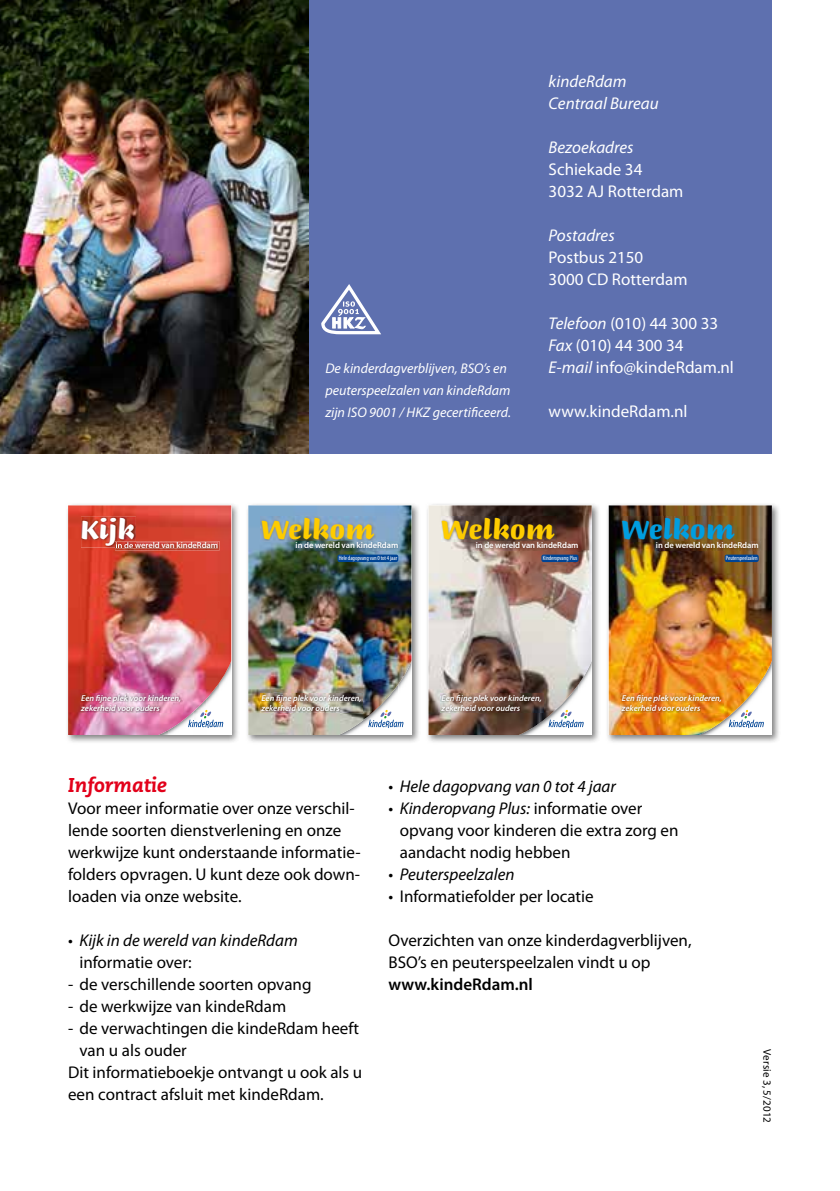
<style>
.page{position:relative;width:840px;height:1191px;background:#fff}
.page>*{position:absolute;margin:0;border:0;box-sizing:border-box;transform-origin:0 0}
.t1{font:900 28px "Briem Script Std";color:#fecc00}
.t2{font:900 28px "Briem Script Std";color:#009ee0}
.t3{font:900 28px "Briem Script Std";color:#fff}
.t4{font:italic 800 20px "Caecilia CE";color:#e2001a}
.t5{font:17px/22px "Myriad Pro";color:#000}
.t6{font:17px/22px "Myriad Pro";color:#fff}
.t7{font:italic 17px/22px "Myriad Pro";color:#000}
.t8{font:italic 17px/22px "Myriad Pro";color:#fff}
.t9{font:600 17px "Myriad Pro";color:#000}
.t10{font:italic 14px/22px "Myriad Pro";color:#fff}
.t11{font:11px "Myriad Pro";letter-spacing:.01em;color:#000}
.t12{font:italic 600 8.6px/10.2px "Myriad Pro";color:#fff}
.t13{font:600 8.6px "Myriad Pro";letter-spacing:-.01em;color:#fff}
.t14{font:condensed 6.2px "Myriad Pro";letter-spacing:-.01em;color:#fff}
.s1{font-style:italic}
.s2{font-style:normal}
</style>
<div class="page">
<div style="left:0;top:0;width:771px;height:454px;background:#5e70af"></div>
<img style="left:0;top:0;width:308px;height:454px">
<div style="left:65px;top:502px;width:175px;height:242px;background:#000;opacity:.5"></div>
<img style="left:68px;top:505px;width:163px;height:230px">
<img style="left:80px;top:693px;width:102px;height:19px">
<img style="left:115px;top:541px;width:104px;height:9px">
<img style="left:116px;top:542px;width:101px;height:6px">
<img style="left:81px;top:517px;width:55px;height:30px">
<img style="left:115px;top:541px;width:21px;height:6px">
<img style="left:116px;top:542px;width:20px;height:5px">
<svg style="left:188px;top:710px;width:35px;height:18px"></svg>
<div style="left:245px;top:502px;width:175px;height:242px;background:#000;opacity:.5"></div>
<img style="left:248px;top:505px;width:163px;height:230px">
<svg style="left:368px;top:710px;width:35px;height:18px"></svg>
<img style="left:260px;top:693px;width:102px;height:20px">
<img style="left:261px;top:517px;width:115px;height:24px">
<div style="left:337px;top:554px;width:61px;height:8px;background:#004494;border-radius:2px"></div>
<img style="left:295px;top:541px;width:104px;height:9px">
<div style="left:425px;top:502px;width:175px;height:242px;background:#000;opacity:.5"></div>
<img style="left:428px;top:505px;width:163px;height:230px">
<svg style="left:548px;top:710px;width:35px;height:18px"></svg>
<img style="left:440px;top:693px;width:102px;height:20px">
<img style="left:441px;top:517px;width:115px;height:24px">
<img style="left:475px;top:541px;width:104px;height:9px">
<div style="left:541px;top:554px;width:37px;height:8px;background:#004494;border-radius:2px"></div>
<div style="left:605px;top:502px;width:175px;height:242px;background:#000;opacity:.5"></div>
<img style="left:608px;top:505px;width:163px;height:230px">
<svg style="left:728px;top:710px;width:35px;height:18px"></svg>
<img style="left:620px;top:693px;width:102px;height:20px">
<img style="left:621px;top:517px;width:115px;height:24px">
<img style="left:655px;top:541px;width:104px;height:9px">
<div style="left:724px;top:554px;width:34px;height:8px;background:#004494;border-radius:2px"></div>
<svg style="left:321px;top:284px;width:60px;height:50px"></svg>
<svg style="left:96px;top:694px;width:4px;height:6px"></svg>
<svg style="left:276px;top:694px;width:4px;height:6px"></svg>
<svg style="left:456px;top:694px;width:4px;height:6px"></svg>
<svg style="left:636px;top:694px;width:4px;height:6px"></svg>
<h1 class="t3" style="left:80px;top:514px;width:56px">Kijk</h1>
<p class="t13" style="left:115px;top:540px;width:104px">in de wereld van kindeRdam</p>
<p class="t10" style="left:325px;top:357px;width:187px">De kinderdagverblijven, BSO’s en peuterspeelzalen van kindeRdam zijn ISO 9001 / HKZ gecertificeerd.</p>
<p class="t8" style="left:548px;top:70px;width:111px">kindeRdam<br>Centraal Bureau</p>
<p class="t8" style="left:548px;top:136px;width:86px">Bezoekadres</p>
<p class="t6" style="left:548px;top:158px;width:136px">Schiekade 34<br>3032 AJ Rotterdam</p>
<p class="t8" style="left:548px;top:224px;width:67px">Postadres</p>
<p class="t6" style="left:548px;top:246px;width:140px">Postbus 2150<br>3000 CD Rotterdam</p>
<p class="t6" style="left:548px;top:312px;width:187px"><span class="s1">Telefoon</span> (010) 44 300 33<br><span class="s1">Fax</span> (010) 44 300 34<br><span class="s1">E-mail</span> info@kindeRdam.nl</p>
<p class="t6" style="left:548px;top:400px;width:140px">www.kindeRdam.nl</p>
<h1 class="t1" style="left:260px;top:514px;width:115px">Welkom</h1>
<p class="t13" style="left:295px;top:540px;width:104px">in de wereld van kindeRdam</p>
<p class="t14" style="left:338px;top:554px;width:60px">Hele dagopvang van 0 tot 4 jaar</p>
<h1 class="t1" style="left:440px;top:514px;width:115px">Welkom</h1>
<p class="t13" style="left:475px;top:540px;width:104px">in de wereld van kindeRdam</p>
<p class="t14" style="left:542px;top:554px;width:36px">Kinderopvang Plus</p>
<h1 class="t2" style="left:620px;top:514px;width:115px">Welkom</h1>
<p class="t13" style="left:655px;top:540px;width:104px">in de wereld van kindeRdam</p>
<p class="t14" style="left:725px;top:554px;width:33px">Peuterspeelzalen</p>
<p class="t12" style="left:81px;top:692px;width:102px">Een jne plek voor kinderen, zekerheid voor ouders</p>
<p class="t12" style="left:261px;top:692px;width:102px">Een jne plek voor kinderen, zekerheid voor ouders</p>
<p class="t12" style="left:441px;top:692px;width:102px">Een jne plek voor kinderen, zekerheid voor ouders</p>
<p class="t12" style="left:621px;top:692px;width:102px">Een jne plek voor kinderen, zekerheid voor ouders</p>
<p class="t4" style="left:68px;top:771px;width:100px">Informatie</p>
<p class="t5" style="left:68px;top:796px;width:294px">Voor meer informatie over onze verschil&shy;lende soorten dienstverlening en onze werkwijze kunt onderstaande informatie&shy;folders opvragen. U kunt deze ook down&shy;loaden via onze website.</p>
<p class="t7" style="left:79px;top:928px;width:220px;text-indent:-11px"><span class="s2">•</span> Kijk in de wereld van kindeRdam <span class="s2">informatie over:</span></p>
<p class="t5" style="left:68px;top:972px;width:245px">- de verschillende soorten opvang</p>
<p class="t5" style="left:68px;top:994px;width:219px">- de werkwijze van kindeRdam</p>
<p class="t5" style="left:68px;top:1016px;width:292px">- de verwachtingen die kindeRdam heeft</p>
<p class="t5" style="left:79px;top:1038px;width:109px">van u als ouder</p>
<p class="t5" style="left:68px;top:1060px;width:295px">Dit informatieboekje ontvangt u ook als u</p>
<p class="t5" style="left:68px;top:1082px;width:257px">een contract afsluit met kindeRdam.</p>
<p class="t7" style="left:388px;top:774px;width:229px"><span class="s2">•</span> Hele dagopvang van 0 tot 4 jaar</p>
<p class="t5" style="left:399px;top:796px;width:280px;text-indent:-11px">• <span class="s1">Kinderopvang Plus:</span> informatie over opvang voor kinderen die extra zorg en aandacht nodig hebben</p>
<p class="t7" style="left:388px;top:862px;width:127px"><span class="s2">•</span> Peuterspeelzalen</p>
<p class="t5" style="left:388px;top:884px;width:207px">• Informatiefolder per locatie</p>
<p class="t5" style="left:388px;top:928px;width:304px">Overzichten van onze kinderdagverblijven,<br>BSO’s en peuterspeelzalen vindt u op</p>
<p class="t9" style="left:388px;top:973px;width:146px">www.kindeRdam.nl</p>
<p class="t11" style="left:773px;top:1049px;width:75px;rotate:90deg">Versie 3, 5/2012</p>
</div>
